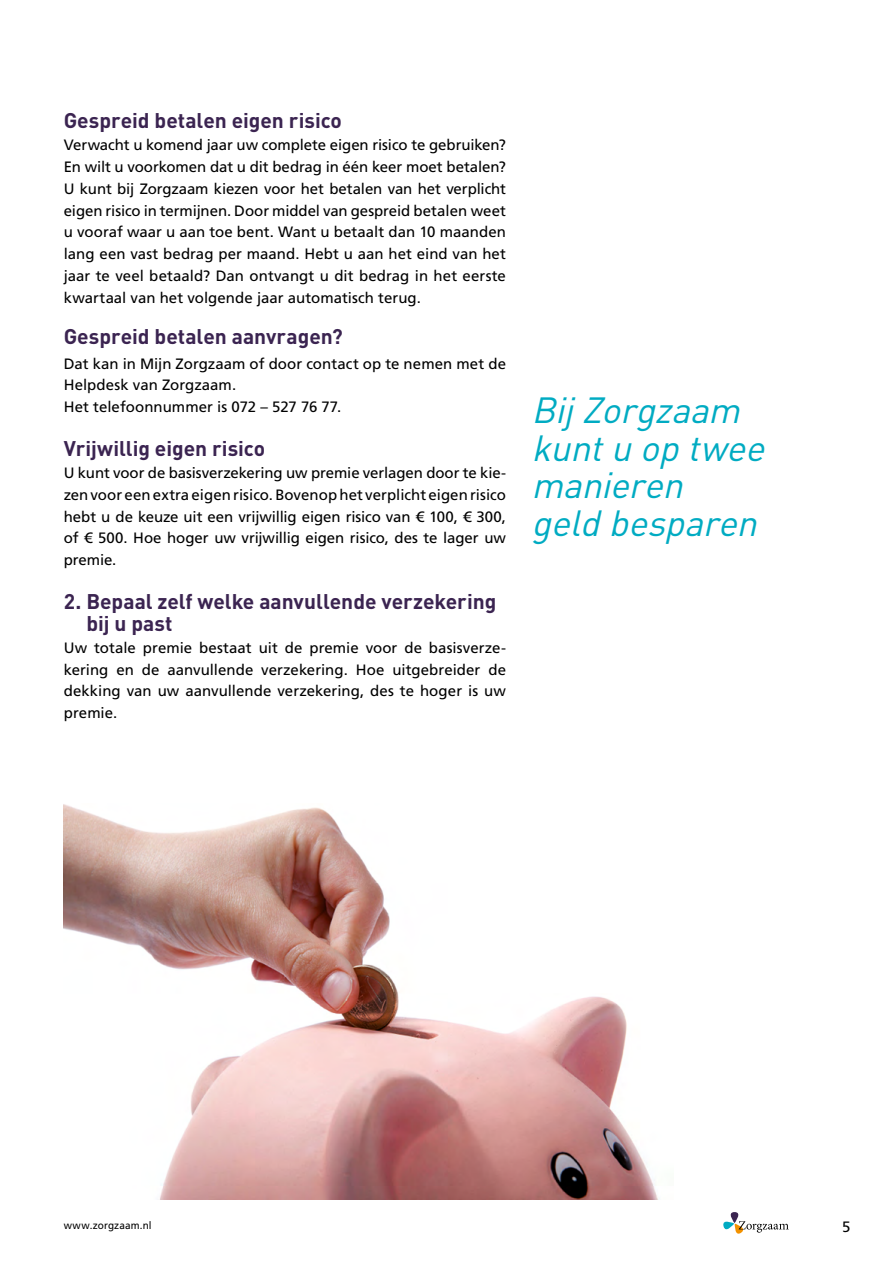
<style>
.page{position:relative;width:893px;height:1263px;background:#fff}
.page>*{position:absolute;margin:0;border:0;box-sizing:border-box;transform-origin:0 0}
.t1{font:italic 36px/37.5px "DIN Pro";color:#00abc2}
.t2{font:700 21px/21.9px "DIN Pro";color:#3b2451}
.t3{font:15px/21.9px "Frutiger LT Std";color:#000;text-align:justify}
.t4{font:10.5px "Frutiger LT Std";letter-spacing:.015em;color:#000;scale:.95 1}
</style>
<div class="page">
<svg style="left:723px;top:1212px;width:66px;height:22px"></svg>
<img style="left:64px;top:804px;width:594px;height:395px">
<h2 class="t2" style="left:64px;top:109px;width:280px">Gespreid betalen eigen risico</h2>
<p class="t3" style="left:64px;top:134px;width:444px">Verwacht u komend jaar uw complete eigen risico te gebruiken?<br>En wilt u voorkomen dat u dit bedrag in één keer moet betalen?<br>U kunt bij Zorgzaam kiezen voor het betalen van het verplicht eigen risico in termijnen. Door middel van gespreid betalen weet u vooraf waar u aan toe bent. Want u betaalt dan 10 maanden lang een vast bedrag per maand. Hebt u aan het eind van het jaar te veel betaald? Dan ontvangt u dit bedrag in het eerste kwartaal van het volgende jaar automatisch terug.</p>
<h2 class="t2" style="left:64px;top:324px;width:281px">Gespreid betalen aanvragen?</h2>
<p class="t3" style="left:64px;top:352px;width:444px;text-align:left">Dat kan in Mijn Zorgzaam of door contact op te nemen met de<br>Helpdesk van Zorgzaam.<br>Het telefoonnummer is 072 – 527 76 77.</p>
<h2 class="t2" style="left:64px;top:437px;width:203px">Vrijwillig eigen risico</h2>
<p class="t3" style="left:64px;top:462px;width:444px">U kunt voor de basisverzekering uw premie verlagen door te kie&shy;zen voor een extra eigen risico. Bovenop het verplicht eigen risico hebt u de keuze uit een vrijwillig eigen risico van € 100, € 300, of € 500. Hoe hoger uw vrijwillig eigen risico, des te lager uw premie.</p>
<h2 class="t2" style="left:86px;top:590px;width:412px;text-indent:-23px">2. Bepaal zelf welke aanvullende verzekering bij u past</h2>
<p class="t3" style="left:64px;top:637px;width:444px">Uw totale premie bestaat uit de premie voor de basisverze&shy;kering en de aanvullende verzekering. Hoe uitgebreider de dekking van uw aanvullende verzekering, des te hoger is uw premie.</p>
<h1 class="t1" style="left:531px;top:390px;width:244px">Bij Zorgzaam kuntu op twee manieren geld besparen</h1>
<p class="t4" style="left:64px;top:1219px;width:94px">www.zorgzaam.nl</p>
<p class="t3" style="left:842px;top:1215px;width:10px">5</p>
</div>
